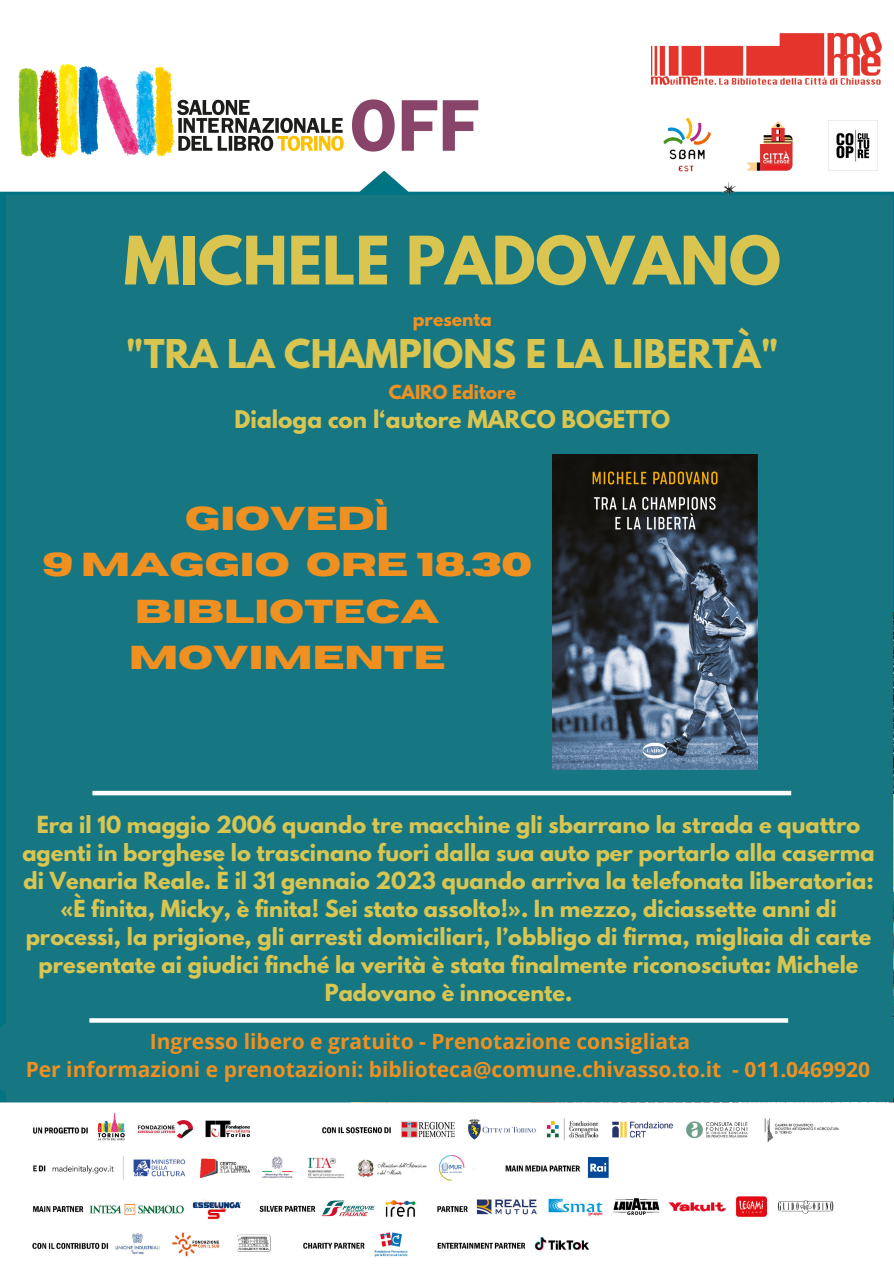
<style>
.page{position:relative;width:894px;height:1264px;background:#fff}
.page>*{position:absolute;margin:0;border:0;box-sizing:border-box;transform-origin:0 0}
.t1{font:700 59.1px "League Spartan";color:#d9c550}
.t2{font:700 35.1px "League Spartan";color:#d9c550}
.t3{font:700 33px/46.2px "Horizon";color:#ef9021;text-align:center}
.t4{font:700 21.6px "League Spartan";color:#d9c550}
.t5{font:700 21px "Open Sans";color:#ef9021}
.t6{font:700 20.85px/28.2px "League Spartan";color:#d9c550;text-align:center}
.t7{font:700 17.1px "League Spartan";color:#ef9021}
</style>
<div class="page">
<img style="left:0;top:43px;width:893px;height:1214px">
<img style="left:654px;top:114px;width:62px;height:62px">
<img style="left:743px;top:119px;width:52px;height:52px">
<img style="left:651px;top:32px;width:230px;height:52px">
<img style="left:828px;top:121px;width:49px;height:49px">
<img style="left:16px;top:50px;width:463px;height:120px">
<div style="left:7px;top:195px;width:885px;height:906px;background:#167783"></div>
<div style="left:92px;top:790px;width:699px;height:5px;background:#fff"></div>
<svg style="left:89px;top:1018px;width:699px;height:4px;background:#f2f7f8"></svg>
<img style="left:552px;top:454px;width:205px;height:315px">
<p class="t1" style="left:124px;top:231px;width:658px">MICHELE PADOVANO</p>
<h1 class="t7" style="left:412px;top:311px;width:81px">presenta</h1>
<p class="t2" style="left:126px;top:336px;width:654px">"TRA LA CHAMPIONS E LA LIBERTÀ"</p>
<p class="t7" style="left:388px;top:384px;width:129px">CAIRO Editore</p>
<p class="t4" style="left:234px;top:408px;width:437px">Dialoga con l‘autore MARCO BOGETTO</p>
<p class="t3" style="left:42px;top:496px;width:491px">GIOVEDÌ<br>9 MAGGIO ORE 18.30<br>BIBLIOTECA<br>MOVIMENTE</p>
<p class="t6" style="left:22px;top:812px;width:853px">Era il 10 maggio 2006 quando tre macchine gli sbarrano la strada e quattro agenti in borghese lo trascinano fuori dalla sua auto per portarlo alla caserma di Venaria Reale. È il 31 gennaio 2023 quando arriva la telefonata liberatoria: «È finita, Micky, è finita! Sei stato assolto!». In mezzo, diciassette anni di processi, la prigione, gli arresti domiciliari, l’obbligo di firma, migliaia di carte presentate ai giudici finché la verità è stata finalmente riconosciuta: Michele Padovano è innocente.</p>
<p class="t5" style="left:150px;top:1026px;width:541px">Ingresso libero e gratuito - Prenotazione consigliata</p>
<p class="t5" style="left:26px;top:1054px;width:845px">Per informazioni e prenotazioni: biblioteca@comune.chivasso.to.it - 011.0469920</p>
</div>
